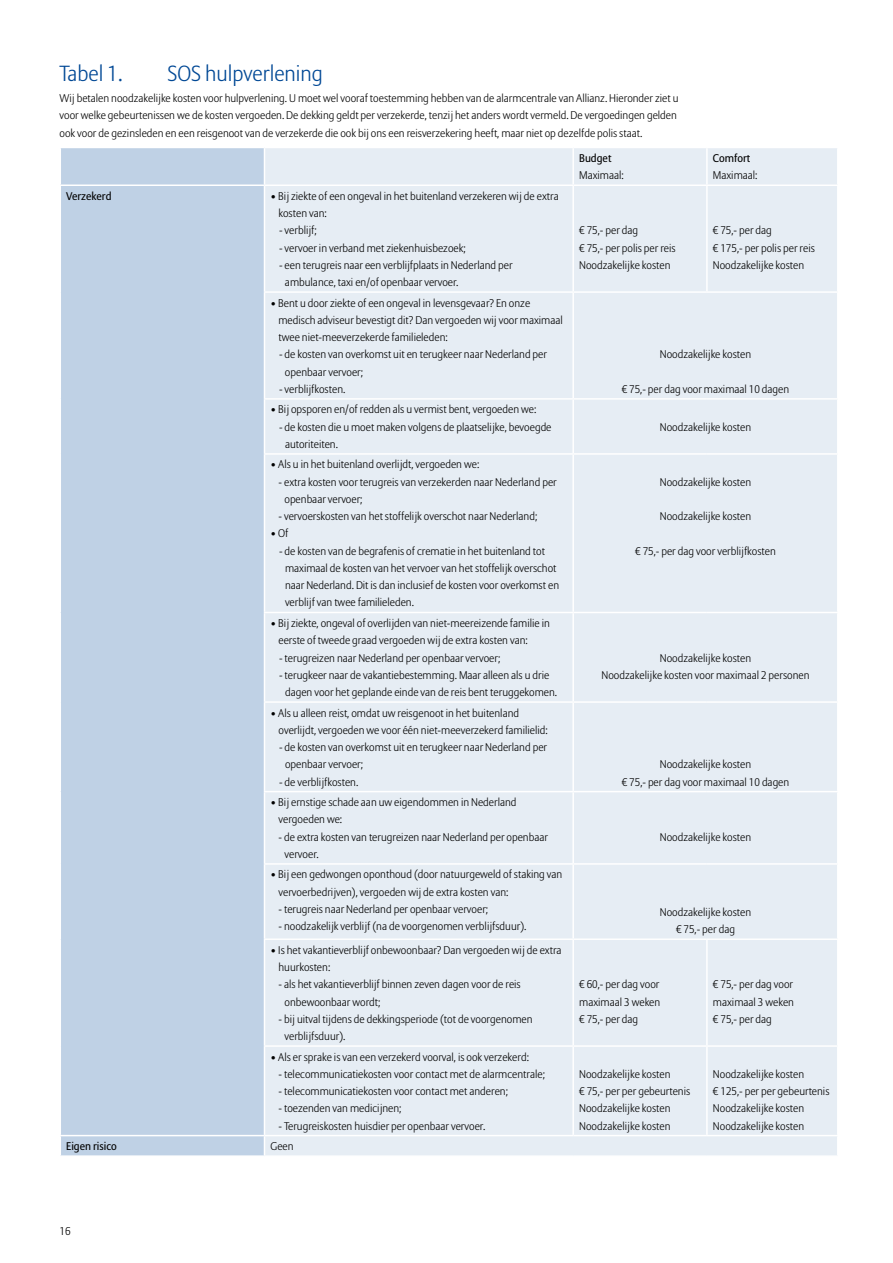
<style>
.page{position:relative;width:893px;height:1263px;background:#fff}
.page>*{position:absolute;margin:0;border:0;box-sizing:border-box;transform-origin:0 0}
.t1{font:300 21.75px "Allianz Sans";color:#004895}
.t2{font:300 11.25px "Allianz Sans";color:#000}
.t3{font:300 11.1px/17.2px "Allianz Sans";color:#000}
.t4{font:11.1px "Allianz Sans";color:#000}
.s1{font-family:"Allianz Serif"}
</style>
<div class="page">
<div style="left:61px;top:148px;width:203px;height:1007px;background:#bfd1e5"></div>
<div style="left:265px;top:148px;width:572px;height:1007px;background:#e6edf4"></div>
<hr style="left:706px;top:186px;width:2px;height:105px;background:#fff">
<hr style="left:573px;top:291px;width:134px;height:2px;background:#fff">
<hr style="left:572px;top:293px;width:2px;height:105px;background:#fff">
<hr style="left:707px;top:291px;width:131px;height:2px;background:#fff">
<hr style="left:264px;top:398px;width:309px;height:2px;background:#fff">
<hr style="left:573px;top:398px;width:134px;height:2px;background:#fff">
<hr style="left:572px;top:400px;width:2px;height:53px;background:#fff">
<hr style="left:707px;top:398px;width:131px;height:2px;background:#fff">
<hr style="left:264px;top:453px;width:309px;height:2px;background:#fff">
<hr style="left:573px;top:453px;width:134px;height:2px;background:#fff">
<hr style="left:572px;top:455px;width:2px;height:157px;background:#fff">
<hr style="left:707px;top:453px;width:131px;height:2px;background:#fff">
<hr style="left:264px;top:612px;width:309px;height:1px;background:#fff">
<hr style="left:573px;top:612px;width:134px;height:1px;background:#fff">
<hr style="left:572px;top:613px;width:2px;height:88px;background:#fff">
<hr style="left:707px;top:612px;width:131px;height:1px;background:#fff">
<hr style="left:264px;top:701px;width:309px;height:2px;background:#fff">
<hr style="left:264px;top:791px;width:309px;height:1px;background:#fff">
<hr style="left:572px;top:792px;width:2px;height:71px;background:#fff">
<hr style="left:264px;top:863px;width:309px;height:2px;background:#fff">
<hr style="left:573px;top:863px;width:134px;height:2px;background:#fff">
<hr style="left:572px;top:865px;width:2px;height:73px;background:#fff">
<hr style="left:707px;top:863px;width:131px;height:2px;background:#fff">
<hr style="left:264px;top:938px;width:309px;height:2px;background:#fff">
<hr style="left:573px;top:938px;width:134px;height:2px;background:#fff">
<hr style="left:572px;top:940px;width:2px;height:105px;background:#fff">
<hr style="left:707px;top:938px;width:131px;height:2px;background:#fff">
<hr style="left:706px;top:940px;width:2px;height:105px;background:#fff">
<hr style="left:264px;top:1045px;width:309px;height:2px;background:#fff">
<hr style="left:573px;top:1045px;width:134px;height:2px;background:#fff">
<hr style="left:572px;top:1047px;width:2px;height:88px;background:#fff">
<hr style="left:707px;top:1045px;width:131px;height:2px;background:#fff">
<hr style="left:706px;top:1047px;width:2px;height:88px;background:#fff">
<hr style="left:264px;top:1135px;width:309px;height:1px;background:#fff">
<hr style="left:573px;top:1135px;width:134px;height:1px;background:#fff">
<hr style="left:707px;top:1135px;width:131px;height:1px;background:#fff">
<hr style="left:60px;top:184px;width:204px;height:2px;background:#fff">
<hr style="left:60px;top:1135px;width:204px;height:1px;background:#fff">
<hr style="left:706px;top:148px;width:2px;height:36px;background:#fff">
<hr style="left:573px;top:184px;width:134px;height:2px;background:#fff">
<hr style="left:707px;top:184px;width:131px;height:2px;background:#fff">
<hr style="left:572px;top:148px;width:2px;height:36px;background:#fff">
<hr style="left:264px;top:184px;width:309px;height:2px;background:#fff">
<hr style="left:572px;top:186px;width:2px;height:105px;background:#fff">
<hr style="left:264px;top:291px;width:309px;height:2px;background:#fff">
<hr style="left:573px;top:701px;width:134px;height:2px;background:#fff">
<hr style="left:572px;top:703px;width:2px;height:88px;background:#fff">
<hr style="left:707px;top:701px;width:131px;height:2px;background:#fff">
<hr style="left:573px;top:791px;width:134px;height:1px;background:#fff">
<hr style="left:707px;top:791px;width:131px;height:1px;background:#fff">
<h1 class="t1" style="left:60px;top:60px;width:64px">Tabel 1.</h1>
<h1 class="t1" style="left:168px;top:60px;width:157px">SOS hulpverlening</h1>
<p class="t3" style="left:60px;top:90px;width:620px">Wij betalen noodzakelijke kosten voor hulpverlening. U moet wel vooraf toestemming hebben van de alarmcentrale van Allianz. Hieronder ziet u voor welke gebeurtenissen we de kosten vergoeden. De dekking geldt per verzekerde, tenzij het anders wordt vermeld. De vergoedingen gelden ook voor de gezinsleden en een reisgenoot van de verzekerde die ook bij ons een reisverzekering heeft, maar niet op dezelfde polis staat.</p>
<p class="t4" style="left:579px;top:151px;width:34px">Budget</p>
<p class="t3" style="left:579px;top:167px;width:46px">Maximaal:</p>
<p class="t4" style="left:713px;top:151px;width:39px">Comfort</p>
<p class="t3" style="left:713px;top:167px;width:46px">Maximaal:</p>
<p class="t4" style="left:66px;top:189px;width:47px">Verzekerd</p>
<p class="t3" style="left:278px;top:188px;width:282px;text-indent:-8px"><span class="s1">•</span> Bij ziekte of een ongeval in het buitenland verzekeren wij de extra kosten van:</p>
<p class="t3" style="left:279px;top:222px;width:39px">- verblijf;</p>
<p class="t3" style="left:279px;top:240px;width:188px">- vervoer in verband met ziekenhuisbezoek;</p>
<p class="t3" style="left:285px;top:257px;width:229px;text-indent:-6px">- een terugreis naar een verblijfplaats in Nederland per ambulance, taxi en/of openbaar vervoer.</p>
<p class="t3" style="left:278px;top:295px;width:286px;text-indent:-8px"><span class="s1">•</span> Bent u door ziekte of een ongeval in levensgevaar? En onze medisch adviseur bevestigt dit? Dan vergoeden wij voor maximaal twee niet-meeverzekerde familieleden:</p>
<p class="t3" style="left:285px;top:346px;width:264px;text-indent:-6px">- de kosten van overkomst uit en terugkeer naar Nederland per openbaar vervoer;</p>
<p class="t3" style="left:279px;top:381px;width:68px">- verblijfkosten.</p>
<p class="t3" style="left:579px;top:222px;width:98px">€ 75,- per dag<br>€ 75,- per polis per reis<br>Noodzakelijke kosten</p>
<p class="t3" style="left:713px;top:222px;width:104px">€ 75,- per dag<br>€ 175,- per polis per reis<br>Noodzakelijke kosten</p>
<p class="t3" style="left:660px;top:346px;width:93px">Noodzakelijke kosten</p>
<p class="t3" style="left:622px;top:381px;width:169px">€ 75,- per dag voor maximaal 10 dagen</p>
<p class="t3" style="left:270px;top:401px;width:267px">• Bij opsporen en/of redden als u vermist bent, vergoeden we:</p>
<p class="t3" style="left:285px;top:419px;width:268px;text-indent:-6px">- de kosten die u moet maken volgens de plaatselijke, bevoegde autoriteiten.</p>
<p class="t3" style="left:660px;top:419px;width:93px">Noodzakelijke kosten</p>
<p class="t3" style="left:270px;top:456px;width:210px">• Als u in het buitenland overlijdt, vergoeden we:</p>
<p class="t3" style="left:284px;top:474px;width:274px;text-indent:-6px">- extra kosten voor terugreis van verzekerden naar Nederland per openbaar vervoer;</p>
<p class="t3" style="left:278px;top:508px;width:260px">- vervoerskosten van het stoffelijk overschot naar Nederland;</p>
<p class="t3" style="left:270px;top:525px;width:19px">• Of</p>
<p class="t3" style="left:285px;top:543px;width:276px;text-indent:-6px">- de kosten van de begrafenis of crematie in het buitenland tot maximaal de kosten van het vervoer van het stoffelijk overschot naar Nederland. Dit is dan inclusief de kosten voor overkomst en verblijf van twee familieleden.</p>
<p class="t3" style="left:660px;top:474px;width:93px">Noodzakelijke kosten</p>
<p class="t3" style="left:660px;top:508px;width:93px">Noodzakelijke kosten</p>
<p class="t3" style="left:635px;top:543px;width:142px">€ 75,- per dag voor verblijfkosten</p>
<p class="t3" style="left:278px;top:615px;width:273px;text-indent:-8px">• Bij ziekte, ongeval of overlijden van niet-meereizende familie in eerste of tweede graad vergoeden wij de extra kosten van:</p>
<p class="t3" style="left:279px;top:649px;width:223px">- terugreizen naar Nederland per openbaar vervoer;</p>
<p class="t3" style="left:285px;top:667px;width:274px;text-indent:-6px">- terugkeer naar de vakantiebestemming. Maar alleen als u drie dagen voor het geplande einde van de reis bent teruggekomen.</p>
<p class="t3" style="left:278px;top:705px;width:271px;text-indent:-8px">• Als u alleen reist, omdat uw reisgenoot in het buitenland overlijdt, vergoeden we voor één niet-meeverzekerd familielid:</p>
<p class="t3" style="left:285px;top:739px;width:264px;text-indent:-6px">- de kosten van overkomst uit en terugkeer naar Nederland per openbaar vervoer;</p>
<p class="t3" style="left:279px;top:774px;width:81px">- de verblijfkosten.</p>
<p class="t3" style="left:602px;top:649px;width:209px;text-align:center">Noodzakelijke kosten<br>Noodzakelijke kosten voor maximaal 2 personen</p>
<p class="t3" style="left:622px;top:756px;width:169px;text-align:center">Noodzakelijke kosten<br>€ 75,- per dag voor maximaal 10 dagen</p>
<p class="t3" style="left:278px;top:794px;width:240px;text-indent:-8px">• Bij ernstige schade aan uw eigendommen in Nederland vergoeden we:</p>
<p class="t3" style="left:284px;top:829px;width:265px;text-indent:-6px">- de extra kosten van terugreizen naar Nederland per openbaar vervoer.</p>
<p class="t3" style="left:660px;top:829px;width:93px">Noodzakelijke kosten</p>
<p class="t3" style="left:278px;top:866px;width:285px;text-indent:-8px"><span class="s1">•</span> Bij een gedwongen oponthoud (door natuurgeweld of staking van vervoerbedrijven), vergoeden wij de extra kosten van:</p>
<p class="t3" style="left:278px;top:901px;width:211px">- terugreis naar Nederland per openbaar vervoer;</p>
<p class="t3" style="left:278px;top:918px;width:250px">- noodzakelijk verblijf (na de voorgenomen verblijfsduur).</p>
<p class="t3" style="left:660px;top:904px;width:93px;text-align:center">Noodzakelijke kosten € 75,- per dag</p>
<p class="t3" style="left:278px;top:942px;width:285px;text-indent:-8px"><span class="s1">•</span> Is het vakantieverblijf onbewoonbaar? Dan vergoeden wij de extra huurkosten:</p>
<p class="t3" style="left:284px;top:976px;width:238px;text-indent:-6px">- als het vakantieverblijf binnen zeven dagen voor de reis onbewoonbaar wordt;</p>
<p class="t3" style="left:284px;top:1011px;width:250px;text-indent:-6px">- bij uitval tijdens de dekkingsperiode (tot de voorgenomen verblijfsduur).</p>
<p class="t3" style="left:271px;top:1048px;width:260px">• Als er sprake is van een verzekerd voorval, is ook verzekerd:</p>
<p class="t3" style="left:278px;top:1066px;width:268px">- telecommunicatiekosten voor contact met de alarmcentrale;</p>
<p class="t3" style="left:278px;top:1083px;width:231px">- telecommunicatiekosten voor contact met anderen;</p>
<p class="t3" style="left:278px;top:1100px;width:124px">- toezenden van medicijnen;</p>
<p class="t3" style="left:278px;top:1117px;width:208px">- Terugreiskosten huisdier per openbaar vervoer.</p>
<p class="t4" style="left:66px;top:1139px;width:52px">Eigen risico</p>
<p class="t3" style="left:271px;top:1138px;width:25px">Geen</p>
<p class="t3" style="left:579px;top:976px;width:83px;text-align:justify">€ 60,- per dag voor maximaal 3 weken € 75,- per dag</p>
<p class="t3" style="left:713px;top:976px;width:83px;text-align:justify">€ 75,- per dag voor maximaal 3 weken € 75,- per dag</p>
<p class="t3" style="left:579px;top:1066px;width:113px">Noodzakelijke kosten<br>€ 75,- per per gebeurtenis<br>Noodzakelijke kosten<br>Noodzakelijke kosten</p>
<p class="t3" style="left:713px;top:1066px;width:118px">Noodzakelijke kosten<br>€ 125,- per per gebeurtenis<br>Noodzakelijke kosten<br>Noodzakelijke kosten</p>
<p class="t2" style="left:60px;top:1225px;width:13px">16</p>
</div>
